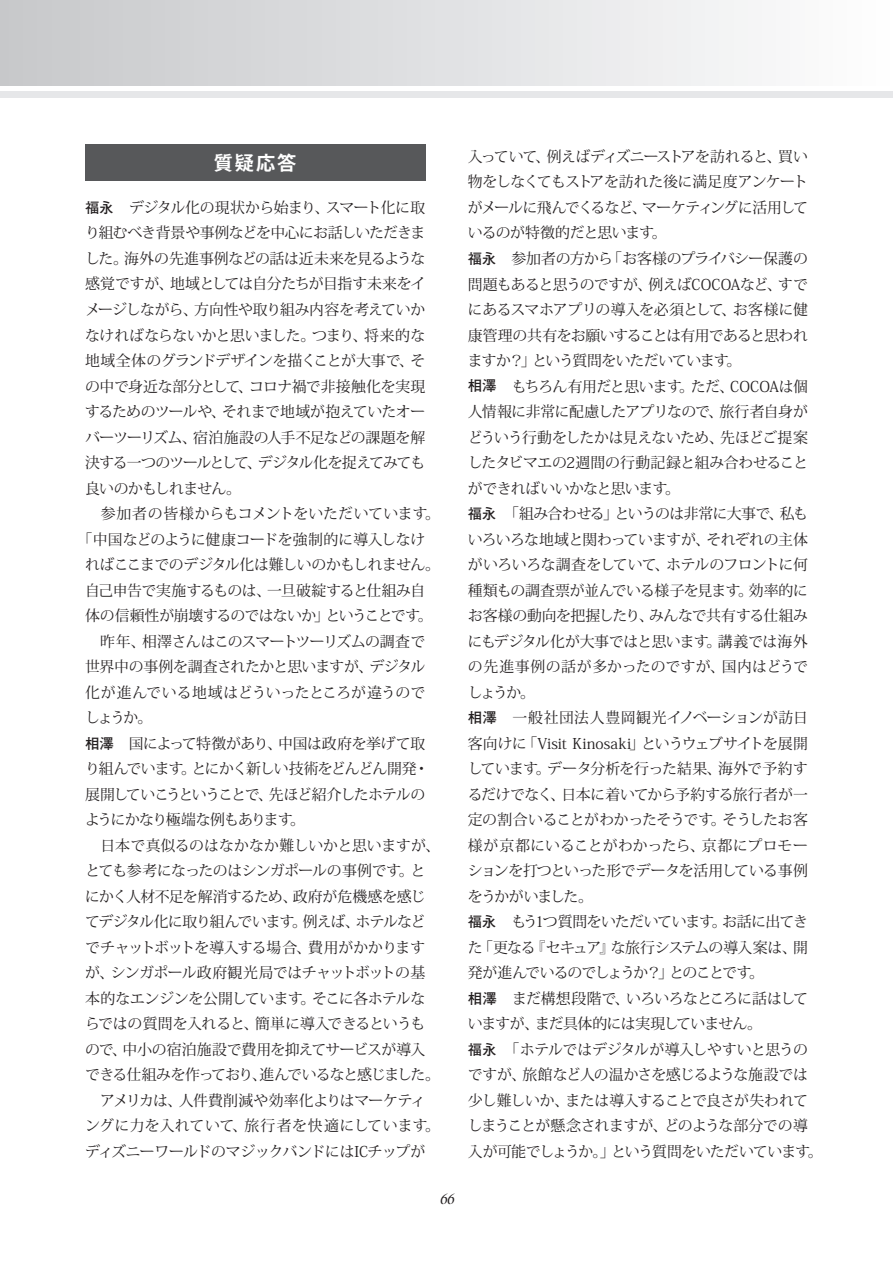
<style>
.page{position:relative;width:893px;height:1263px;background:#fff}
.page>*{position:absolute;margin:0;border:0;box-sizing:border-box;transform-origin:0 0}
.t1{font:700 19.2px "Koz Go Pro";color:#fff}
.t2{font:14.85px/25.5px "Koz Min Pr 6 N";letter-spacing:-.035em;color:#231f20}
.t3{font:14.85px "Koz Min Pr 6 N";letter-spacing:-.06em;color:#231f20}
.t4{font:14.85px "Koz Min Pr 6 N";letter-spacing:-.065em;color:#231f20}
.t5{font:14.85px "Koz Min Pr 6 N";letter-spacing:-.075em;color:#231f20}
.t6{font:14.85px "Koz Min Pr 6 N";letter-spacing:-.085em;color:#231f20}
.t7{font:14.85px "Koz Min Pr 6 N";letter-spacing:-.015em;color:#231f20}
.t8{font:14.85px "Koz Min Pr 6 N";letter-spacing:.005em;color:#231f20}
.t9{font:14.85px "Koz Min Pr 6 N";letter-spacing:-.005em;color:#231f20}
.t10{font:14.85px "Koz Min Pr 6 N";letter-spacing:.02em;color:#231f20}
.t11{font:14.85px "Koz Min Pr 6 N";letter-spacing:-.01em;color:#231f20}
.t12{font:italic 14.85px "Galliard";color:#231f20}
.s1{font-family:"Futo Go B101 Pro";font-weight:700;font-size:14.4px}
</style>
<div class="page">
<div style="left:0;top:0;width:893px;height:85px;background:linear-gradient(to right,#c6c7ca,#fdfefe)"></div>
<div style="left:0;top:91px;width:893px;height:7px;background:#e6e7e9"></div>
<div style="left:85px;top:145px;width:340px;height:36px;background:#57585a"></div>
<p class="t1" style="left:214px;top:150px;width:84px">質疑応答</p>
<p class="t2" style="left:85px;top:195px;width:342px"><span class="s1">福永</span>　デジタル化の現状から始まり、スマート化に取</p>
<p class="t2" style="left:85px;top:221px;width:342px">り組むべき背景や事例などを中心にお話しいただきま</p>
<p class="t2" style="left:85px;top:246px;width:342px">した。海外の先進事例などの話は近未来を見るような</p>
<p class="t2" style="left:85px;top:272px;width:342px">感覚ですが、地域としては自分たちが目指す未来をイ</p>
<p class="t2" style="left:85px;top:297px;width:342px">メージしながら、方向性や取り組み内容を考えていか</p>
<p class="t2" style="left:85px;top:323px;width:342px">なければならないかと思いました。つまり、将来的な</p>
<p class="t2" style="left:85px;top:348px;width:342px">地域全体のグランドデザインを描くことが大事で、そ</p>
<p class="t7" style="left:85px;top:378px;width:342px">の中で身近な部分として、コロナ禍で非接触化を実現</p>
<p class="t2" style="left:85px;top:399px;width:342px">するためのツールや、それまで地域が抱えていたオー</p>
<p class="t2" style="left:85px;top:425px;width:342px">バーツーリズム、宿泊施設の人手不足などの課題を解</p>
<p class="t5" style="left:85px;top:454px;width:342px">決する一つのツールとして、デジタル化を捉えてみても</p>
<p class="t2" style="left:85px;top:476px;width:158px">良いのかもしれません。</p>
<p class="t8" style="left:85px;top:505px;width:357px">　参加者の皆様からもコメントをいただいています。</p>
<p class="t2" style="left:78px;top:527px;width:349px">「中国などのように健康コードを強制的に導入しなけ</p>
<p class="t2" style="left:85px;top:552px;width:357px">ればここまでのデジタル化は難しいのかもしれません。</p>
<p class="t2" style="left:85px;top:578px;width:342px">自己申告で実施するものは、一旦破綻すると仕組み自</p>
<p class="t2" style="left:85px;top:603px;width:349px">体の信頼性が崩壊するのではないか」ということです。</p>
<p class="t2" style="left:85px;top:629px;width:342px">　昨年、相澤さんはこのスマートツーリズムの調査で</p>
<p class="t2" style="left:85px;top:654px;width:342px">世界中の事例を調査されたかと思いますが、デジタル</p>
<p class="t11" style="left:85px;top:684px;width:342px">化が進んでいる地域はどういったところが違うので</p>
<p class="t2" style="left:85px;top:705px;width:69px">しょうか。</p>
<p class="t2" style="left:85px;top:731px;width:342px"><span class="s1">相澤</span>　国によって特徴があり、中国は政府を挙げて取</p>
<p class="t3" style="left:85px;top:760px;width:345px">り組んでいます。とにかく新しい技術をどんどん開発・</p>
<p class="t6" style="left:85px;top:786px;width:342px">展開していこうということで、先ほど紹介したホテルの</p>
<p class="t4" style="left:85px;top:811px;width:222px">ようにかなり極端な例もあります。</p>
<p class="t9" style="left:85px;top:837px;width:357px">　日本で真似るのはなかなか難しいかと思いますが、</p>
<p class="t2" style="left:85px;top:858px;width:342px">とても参考になったのはシンガポールの事例です。と</p>
<p class="t2" style="left:85px;top:884px;width:342px">にかく人材不足を解消するため、政府が危機感を感じ</p>
<p class="t4" style="left:85px;top:913px;width:342px">てデジタル化に取り組んでいます。例えば、ホテルなど</p>
<p class="t2" style="left:85px;top:935px;width:342px">でチャットボットを導入する場合、費用がかかります</p>
<p class="t2" style="left:85px;top:960px;width:342px">が、シンガポール政府観光局ではチャットボットの基</p>
<p class="t2" style="left:85px;top:986px;width:342px">本的なエンジンを公開しています。そこに各ホテルな</p>
<p class="t2" style="left:85px;top:1011px;width:342px">らではの質問を入れると、簡単に導入できるというも</p>
<p class="t2" style="left:85px;top:1037px;width:342px">ので、中小の宿泊施設で費用を抑えてサービスが導入</p>
<p class="t3" style="left:85px;top:1066px;width:357px">できる仕組みを作っており、進んでいるなと感じました。</p>
<p class="t2" style="left:85px;top:1088px;width:342px">　アメリカは、人件費削減や効率化よりはマーケティ</p>
<p class="t10" style="left:85px;top:1117px;width:357px">ングに力を入れていて、旅行者を快適にしています。</p>
<p class="t2" style="left:85px;top:1139px;width:342px">ディズニーワールドのマジックバンドにはICチップが</p>
<p class="t2" style="left:468px;top:144px;width:357px">入っていて、例えばディズニーストアを訪れると、買い物をしなくてもストアを訪れた後に満足度アンケートがメールに飛んでくるなど、マーケティングに活用しているのが特徴的だと思います。<br><span class="s1">福永</span>　参加者の方から「お客様のプライバシー保護の問題もあると思うのですが、例えばCOCOAなど、すでにあるスマホアプリの導入を必須として、お客様に健康管理の共有をお願いすることは有用であると思われますか？」という質問をいただいています。<br><span class="s1">相澤</span>　もちろん有用だと思います。ただ、COCOAは個人情報に非常に配慮したアプリなので、旅行者自身がどういう行動をしたかは見えないため、先ほどご提案したタビマエの2週間の行動記録と組み合わせることができればいいかなと思います。<br><span class="s1">福永</span>　「組み合わせる」というのは非常に大事で、私もいろいろな地域と関わっていますが、それぞれの主体がいろいろな調査をしていて、ホテルのフロントに何種類もの調査票が並んでいる様子を見ます。効率的にお客様の動向を把握したり、みんなで共有する仕組みにもデジタル化が大事ではと思います。講義では海外の先進事例の話が多かったのですが、国内はどうでしょうか。<br><span class="s1">相澤</span>　一般社団法人豊岡観光イノベーションが訪日客向けに「Visit Kinosaki」というウェブサイトを展開しています。データ分析を行った結果、海外で予約するだけでなく、日本に着いてから予約する旅行者が一定の割合いることがわかったそうです。そうしたお客様が京都にいることがわかったら、京都にプロモーションを打つといった形でデータを活用している事例をうかがいました。<br><span class="s1">福永</span>　もう1つ質問をいただいています。お話に出てきた「更なる『セキュア』な旅行システムの導入案は、開発が進んでいるのでしょうか？」とのことです。<br><span class="s1">相澤</span>　まだ構想段階で、いろいろなところに話はしていますが、まだ具体的には実現していません。<br><span class="s1">福永</span>　「ホテルではデジタルが導入しやすいと思うのですが、旅館など人の温かさを感じるような施設では少し難しいか、または導入することで良さが失われてしまうことが懸念されますが、どのような部分での導入が可能でしょうか。」という質問をいただいています。</p>
<p class="t12" style="left:439px;top:1190px;width:16px">66</p>
</div>
